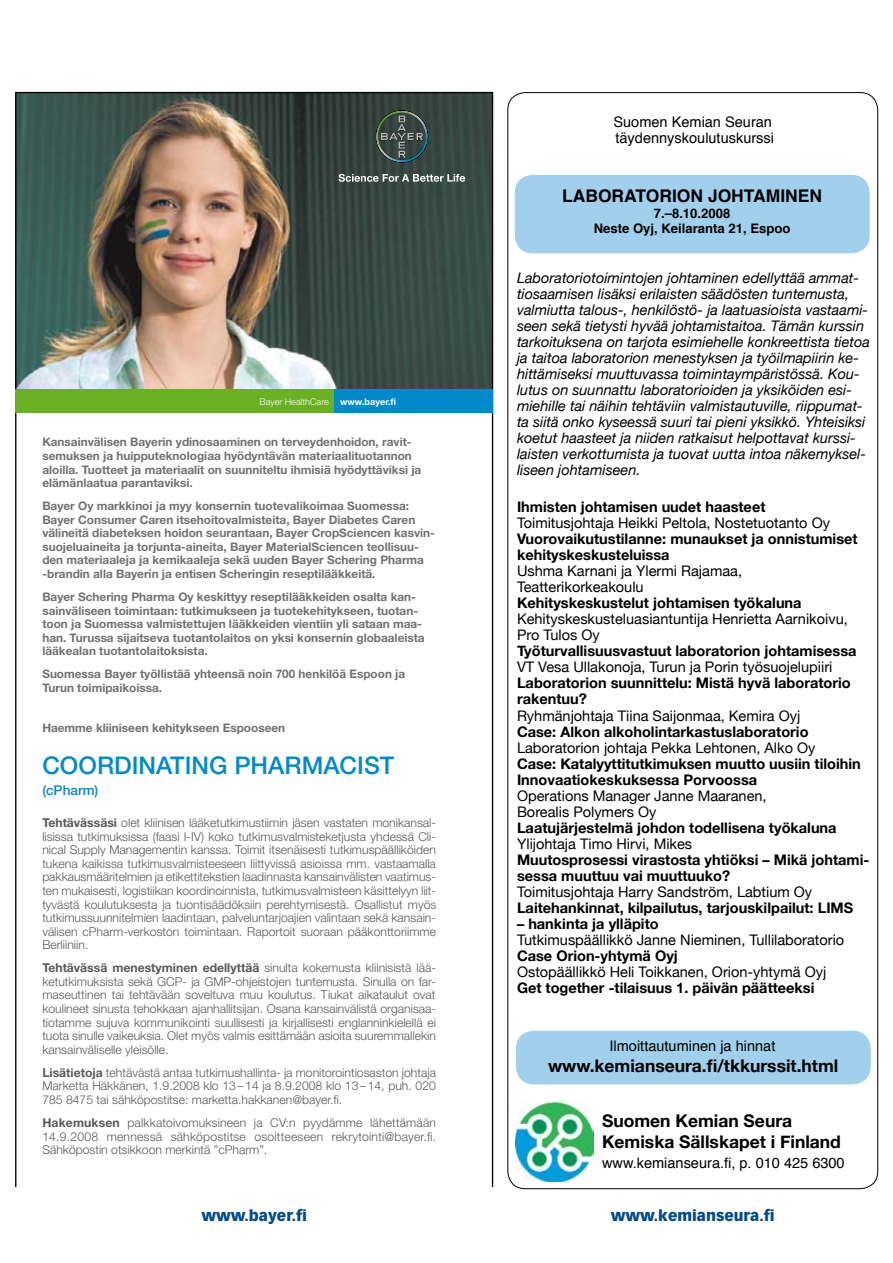
<style>
.page{position:relative;width:893px;height:1263px;background:#fff}
.page>*{position:absolute;margin:0;border:0;box-sizing:border-box;transform-origin:0 0}
.t1{font:500 24.45px "Helvetica Neue";color:#008ac9}
.t2{font:700 17.4px/20.4px "Helvetica Neue";color:#000}
.t3{font:700 17.4px "Helvetica";color:#000}
.t4{font:900 15px "Vectora LH";color:#004b8d}
.t5{font:italic 14.55px/16px "Helvetica Neue";color:#000}
.t6{font:700 14.55px/16px "Helvetica Neue";color:#000}
.t7{font:14.55px/16px "Helvetica Neue";color:#000}
.t8{font:14.55px/16px "Helvetica";color:#000}
.t9{font:500 13.5px "Helvetica Neue";color:#008ac9}
.t10{font:700 13.05px/15.8px "Helvetica";color:#000;text-align:center}
.t11{font:300 12.15px/13.5px "Helvetica Neue";color:#58585a;text-align:justify}
.t12{font:700 11.85px/13.5px "Helvetica Neue";color:#707173}
.t13{font:300 9.15px "Helvetica Neue";color:#fff}
.s1{font-weight:700}
</style>
<div class="page">
<svg style="left:15px;top:92px;width:478px;height:1094px"></svg>
<svg style="left:339px;top:174px;width:126px;height:8px"></svg>
<svg style="left:376px;top:110px;width:52px;height:53px"></svg>
<div style="left:15px;top:389px;width:324px;height:24px;background:#6ab023"></div>
<div style="left:335px;top:389px;width:158px;height:24px;background:#008ac9"></div>
<div style="left:516px;top:1031px;width:354px;height:53px;background:#a0d0ec;border-radius:17px"></div>
<div style="left:516px;top:1031px;width:355px;height:53px;border:1px solid #a0d0ec;border-radius:17px"></div>
<div style="left:515px;top:175px;width:354px;height:78px;background:#a0d0ec;border-radius:17px"></div>
<div style="left:515px;top:175px;width:355px;height:78px;border:1px solid #a0d0ec;border-radius:17px"></div>
<img style="left:515px;top:1103px;width:79px;height:78px">
<p class="t8" style="left:613px;top:113px;width:162px">Suomen Kemian Seuran täydennyskoulutuskurssi</p>
<h2 class="t3" style="left:562px;top:180px;width:262px">LABORATORION JOHTAMINEN</h2>
<p class="t10" style="left:594px;top:204px;width:198px">7.–8.10.2008<br>Neste Oyj, Keilaranta 21, Espoo</p>
<p class="t5" style="left:517px;top:270px;width:355px">Laboratoriotoimintojen johtaminen edellyttää ammat&shy;tiosaamisen lisäksi erilaisten säädösten tuntemusta, valmiutta talous-, henkilöstö- ja laatuasioista vastaami&shy;seen sekä tietysti hyvää johtamistaitoa. Tämän kurssin tarkoituksena on tarjota esimiehelle konkreettista tietoa ja taitoa laboratorion menestyksen ja työilmapiirin ke&shy;hittämiseksi muuttuvassa toimintaympäristössä. Kou&shy;lutus on suunnattu laboratorioiden ja yksiköiden esi&shy;miehille tai näihin tehtäviin valmistautuville, riippumat&shy;ta siitä onko kyseessä suuri tai pieni yksikkö. Yhteisiksi koetut haasteet ja niiden ratkaisut helpottavat kurssi&shy;laisten verkottumista ja tuovat uutta intoa näkemyksel&shy;liseen johtamiseen.</p>
<p class="t6" style="left:517px;top:499px;width:250px">Ihmisten johtamisen uudet haasteet</p>
<p class="t7" style="left:517px;top:515px;width:314px">Toimitusjohtaja Heikki Peltola, Nostetuotanto Oy</p>
<p class="t6" style="left:517px;top:531px;width:342px">Vuorovaikutustilanne: munaukset ja onnistumiset kehityskeskusteluissa</p>
<p class="t7" style="left:517px;top:563px;width:227px">Ushma Karnani ja Ylermi Rajamaa,<br>Teatterikorkeakoulu</p>
<p class="t6" style="left:517px;top:595px;width:286px">Kehityskeskustelut johtamisen työkaluna</p>
<p class="t7" style="left:517px;top:611px;width:332px">Kehityskeskusteluasiantuntija Henrietta Aarnikoivu,<br>Pro Tulos Oy</p>
<p class="t6" style="left:517px;top:643px;width:341px">Työturvallisuusvastuut laboratorion johtamisessa</p>
<p class="t7" style="left:517px;top:659px;width:317px">VT Vesa Ullakonoja, Turun ja Porin työsuojelupiiri</p>
<p class="t6" style="left:517px;top:675px;width:335px">Laboratorion suunnittelu: Mistä hyvä laboratorio rakentuu?</p>
<p class="t7" style="left:517px;top:707px;width:285px">Ryhmänjohtaja Tiina Saijonmaa, Kemira Oyj</p>
<p class="t6" style="left:517px;top:723px;width:293px">Case: Alkon alkoholintarkastuslaboratorio</p>
<p class="t7" style="left:517px;top:739px;width:300px">Laboratorion johtaja Pekka Lehtonen, Alko Oy</p>
<p class="t6" style="left:517px;top:755px;width:345px">Case: Katalyyttitutkimuksen muutto uusiin tiloihin<br>Innovaatiokeskuksessa Porvoossa</p>
<p class="t7" style="left:517px;top:787px;width:251px">Operations Manager Janne Maaranen,<br>Borealis Polymers Oy</p>
<p class="t6" style="left:517px;top:819px;width:321px">Laatujärjestelmä johdon todellisena työkaluna</p>
<p class="t7" style="left:517px;top:835px;width:177px">Ylijohtaja Timo Hirvi, Mikes</p>
<p class="t6" style="left:517px;top:851px;width:354px">Muutosprosessi virastosta yhtiöksi – Mikä johtami&shy;sessa muuttuu vai muuttuuko?</p>
<p class="t7" style="left:517px;top:883px;width:297px">Toimitusjohtaja Harry Sandström, Labtium Oy</p>
<p class="t6" style="left:517px;top:899px;width:338px">Laitehankinnat, kilpailutus, tarjouskilpailut: LIMS</p>
<p class="t6" style="left:517px;top:915px;width:143px">– hankinta ja ylläpito</p>
<p class="t7" style="left:517px;top:931px;width:329px">Tutkimuspäällikkö Janne Nieminen, Tullilaboratorio</p>
<p class="t6" style="left:517px;top:947px;width:162px">Case Orion-yhtymä Oyj</p>
<p class="t7" style="left:517px;top:963px;width:311px">Ostopäällikkö Heli Toikkanen, Orion-yhtymä Oyj</p>
<p class="t6" style="left:517px;top:979px;width:299px">Get together -tilaisuus 1. päivän päätteeksi</p>
<p class="t13" style="left:260px;top:396px;width:138px">Bayer HealthCare <span class="s1">www.bayer.fi</span></p>
<p class="t12" style="left:42px;top:435px;width:380px">Kansainvälisen Bayerin ydinosaaminen on terveydenhoidon, ravit&shy;semuksen ja huipputeknologiaa hyödyntävän materiaalituotannon aloilla. Tuotteet ja materiaalit on suunniteltu ihmisiä hyödyttäviksi ja elämänlaatua parantaviksi.</p>
<p class="t12" style="left:42px;top:499px;width:394px">Bayer Oy markkinoi ja myy konsernin tuotevalikoimaa Suomessa:<br>Bayer Consumer Caren itsehoitovalmisteita, Bayer Diabetes Caren välineitä diabeteksen hoidon seurantaan, Bayer CropSciencen kasvin&shy;suojeluaineita ja torjunta-aineita, Bayer MaterialSciencen teollisuu&shy;den materiaaleja ja kemikaaleja sekä uuden Bayer Schering Pharma -brandin alla Bayerin ja entisen Scheringin reseptilääkkeitä.</p>
<p class="t12" style="left:42px;top:590px;width:384px">Bayer Schering Pharma Oy keskittyy reseptilääkkeiden osalta kan&shy;sainväliseen toimintaan: tutkimukseen ja tuotekehitykseen, tuotan&shy;toon ja Suomessa valmistettujen lääkkeiden vientiin yli sataan maa&shy;han. Turussa sijaitseva tuotantolaitos on yksi konsernin globaaleista lääkealan tuotantolaitoksista.</p>
<p class="t12" style="left:42px;top:667px;width:364px">Suomessa Bayer työllistää yhteensä noin 700 henkilöä Espoon ja<br>Turun toimipaikoissa.</p>
<p class="t12" style="left:42px;top:721px;width:244px">Haemme kliiniseen kehitykseen Espooseen</p>
<h1 class="t1" style="left:42px;top:751px;width:353px">COORDINATING PHARMACIST</h1>
<p class="t9" style="left:42px;top:782px;width:57px">(cPharm)</p>
<p class="t11" style="left:42px;top:816px;width:395px"><span class="s1">Tehtävässäsi</span> olet kliinisen lääketutkimustiimin jäsen vastaten monikansal&shy;lisissa tutkimuksissa (faasi I-IV) koko tutkimusvalmisteketjusta yhdessä Cli&shy;nical Supply Managementin kanssa. Toimit itsenäisesti tutkimuspäälliköiden tukena kaikissa tutkimusvalmisteeseen liittyvissä asioissa mm. vastaamalla pakkausmääritelmien ja etikettitekstien laadinnasta kansainvälisten vaatimus&shy;ten mukaisesti, logistiikan koordinoinnista, tutkimusvalmisteen käsittelyyn liit&shy;tyvästä koulutuksesta ja tuontisäädöksiin perehtymisestä. Osallistut myös tutkimussuunnitelmien laadintaan, palveluntarjoajien valintaan sekä kansain&shy;välisen cPharm-verkoston toimintaan. Raportoit suoraan pääkonttoriimme Berliiniin.</p>
<p class="t11" style="left:42px;top:961px;width:395px"><span class="s1">Tehtävässä menestyminen edellyttää</span> sinulta kokemusta kliinisistä lää&shy;ketutkimuksista sekä GCP- ja GMP-ohjeistojen tuntemusta. Sinulla on far&shy;maseuttinen tai tehtävään soveltuva muu koulutus. Tiukat aikataulut ovat koulineet sinusta tehokkaan ajanhallitsijan. Osana kansainvälistä organisaa&shy;tiotamme sujuva kommunikointi suullisesti ja kirjallisesti englanninkielellä ei tuota sinulle vaikeuksia. Olet myös valmis esittämään asioita suuremmallekin kansainväliselle yleisölle.</p>
<p class="t11" style="left:42px;top:1065px;width:395px"><span class="s1">Lisätietoja</span> tehtävästä antaa tutkimushallinta- ja monitorointiosaston johtaja Marketta Häkkänen, 1.9.2008 klo 13–14 ja 8.9.2008 klo 13–14, puh. 020<br>785 8475 tai sähköpostitse: marketta.hakkanen@bayer.fi.</p>
<p class="t11" style="left:42px;top:1116px;width:395px"><span class="s1">Hakemuksen</span> palkkatoivomuksineen ja CV:n pyydämme lähettämään 14.9.2008 mennessä sähköpostitse osoitteeseen rekrytointi@bayer.fi.<br>Sähköpostin otsikkoon merkintä ”cPharm”.</p>
<h2 class="t2" style="left:602px;top:1110px;width:240px">Suomen Kemian Seura<br>Kemiska Sällskapet i Finland</h2>
<p class="t8" style="left:602px;top:1154px;width:244px">www.kemianseura.fi, p. 010 425 6300</p>
<p class="t8" style="left:610px;top:1038px;width:167px">Ilmoittautuminen ja hinnat</p>
<h2 class="t2" style="left:548px;top:1055px;width:292px">www.kemianseura.fi/tkkurssit.html</h2>
<p class="t4" style="left:201px;top:1206px;width:107px">www.bayer.fi</p>
<p class="t4" style="left:611px;top:1206px;width:165px">www.kemianseura.fi</p>
</div>
